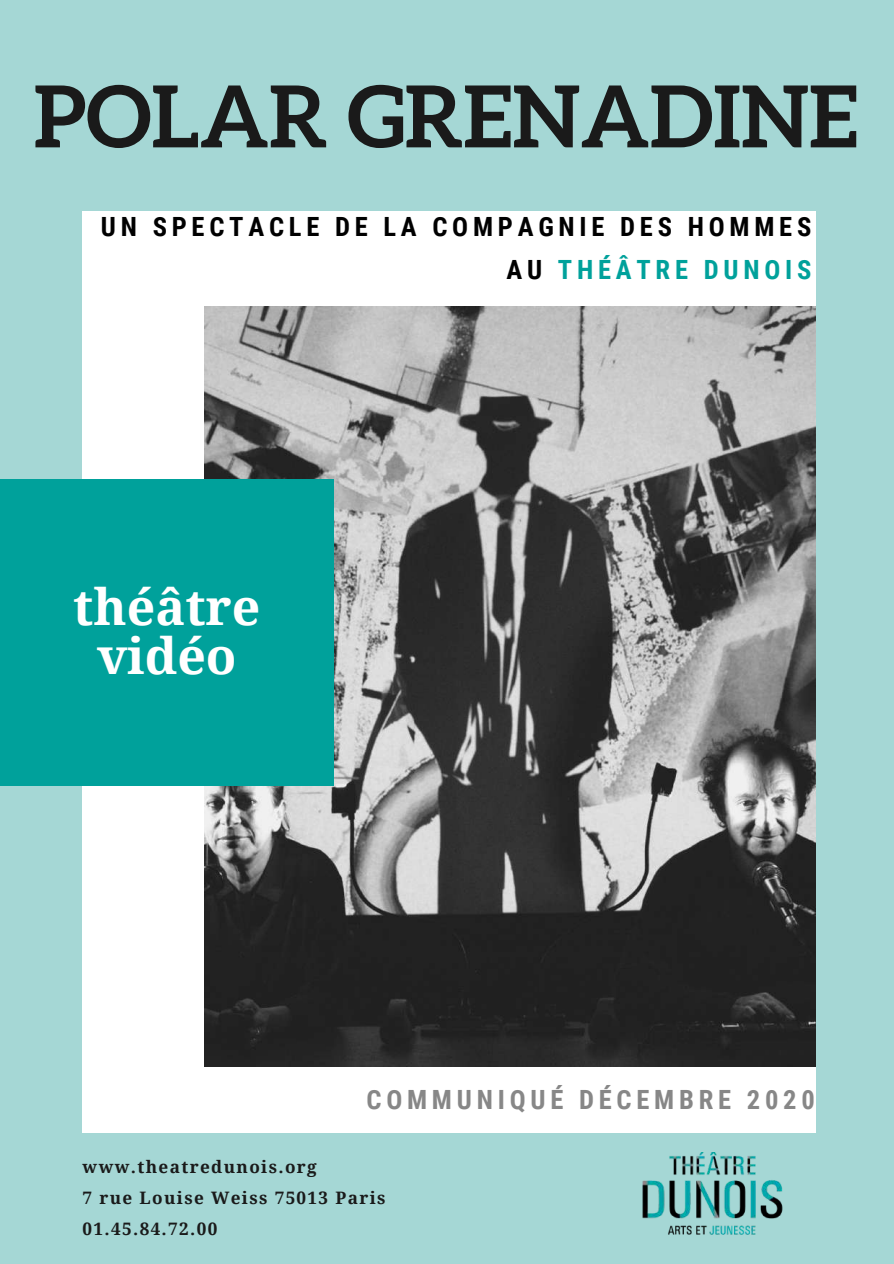
<style>
.page{position:relative;width:894px;height:1264px;background:#fff}
.page>*{position:absolute;margin:0;border:0;box-sizing:border-box;transform-origin:0 0}
.t1{font:700 85.5px "Aleo";color:#1a1a1a}
.t2{font:700 49.95px/48px "Droid Serif";color:#fff;text-align:center}
.t3{font:700 26.55px/42.8px "Roboto Condensed";letter-spacing:.18em;color:#000;text-align:right}
.t4{font:700 26.55px "Roboto Condensed";letter-spacing:.18em;color:#878787}
.t5{font:700 17.1px/30.9px "Droid Serif";letter-spacing:.08em;color:#1a1a1a}
.s1{color:#00a19b}
</style>
<div class="page">
<div style="left:0;top:0;width:893px;height:1263px;background:#a5d7d5"></div>
<div style="left:83px;top:211px;width:731px;height:921px;background:#fff"></div>
<img style="left:204px;top:306px;width:611px;height:760px">
<div style="left:0;top:479px;width:334px;height:306px;background:#00a19b"></div>
<img style="left:642px;top:1152px;width:141px;height:83px">
<h1 class="t1" style="left:34px;top:67px;width:825px">POLAR GRENADINE</h1>
<h3 class="t3" style="left:101px;top:206px;width:711px">UN SPECTACLE DE LA COMPAGNIE DES HOMMES<br>AU <span class="s1">THÉÂTRE DUNOIS</span></h3>
<h2 class="t2" style="left:73px;top:584px;width:188px">théâtre vidéo</h2>
<h3 class="t4" style="left:366px;top:1084px;width:449px">COMMUNIQUÉ DÉCEMBRE 2020</h3>
<p class="t5" style="left:83px;top:1151px;width:304px">www.theatredunois.org<br>7 rue Louise Weiss 75013 Paris<br>01.45.84.72.00</p>
</div>
